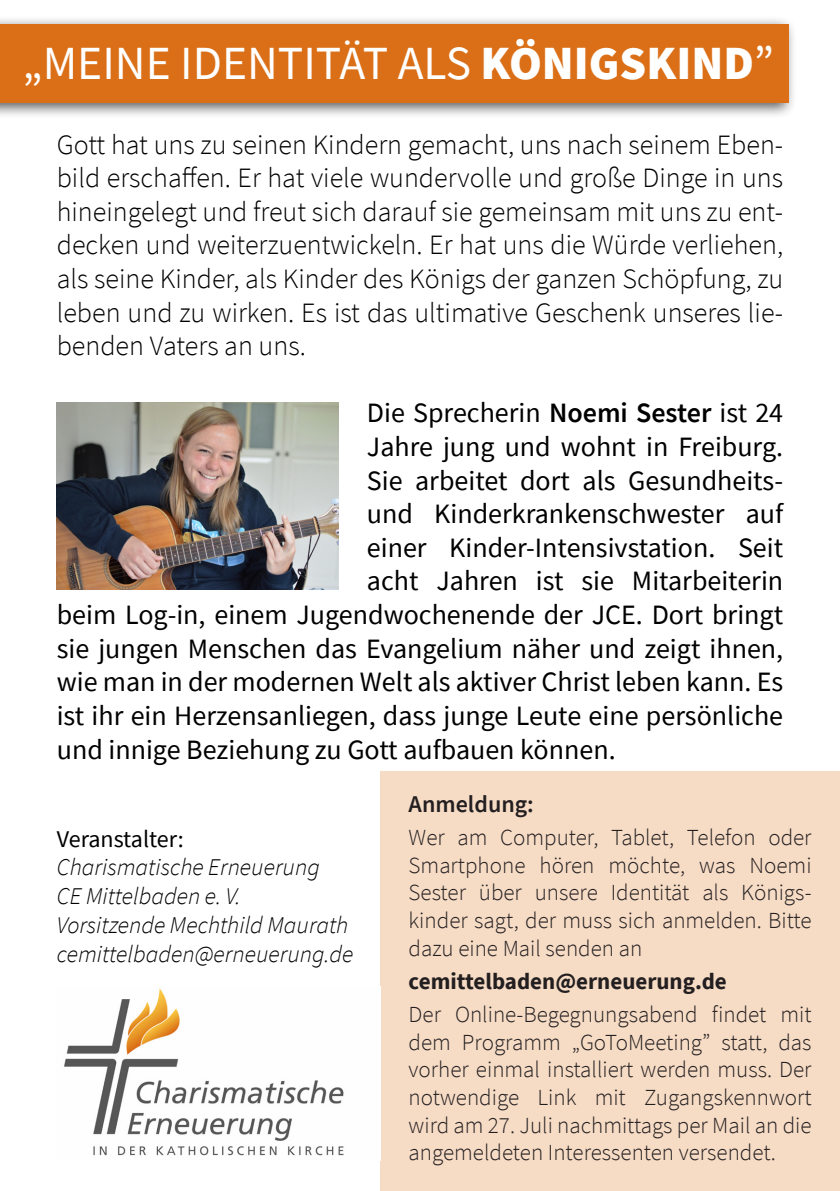
<style>
.page{position:relative;width:840px;height:1191px;background:#fff}
.page>*{position:absolute;margin:0;border:0;box-sizing:border-box;transform-origin:0 0}
.t1{font:47.6px "Source Sans Pro";color:#fff}
.t2{font:28px "Source Sans Pro";color:#000}
.t3{font:300 28px/33.6px "Source Sans Pro";color:#000;text-align:justify}
.t4{font:italic 300 24px "Source Sans Pro";color:#000}
.t5{font:24px "Source Sans Pro";color:#000}
.t6{font:600 24px "Source Sans Pro";color:#231f20}
.t7{font:300 23px/27.6px "Source Sans Pro";color:#231f20;text-align:justify}
.t8{font:700 23px "Source Sans Pro";color:#231f20}
.s1{font-weight:900}
.s2{font-weight:600}
</style>
<div class="page">
<div style="left:0;top:16px;width:796px;height:103px;background:#231f20;opacity:.75"></div>
<div style="left:0;top:24px;width:788px;height:78px;background:#db6f17"></div>
<div style="left:380px;top:771px;width:459px;height:420px;background:#f6dbc5"></div>
<img style="left:64px;top:988px;width:280px;height:168px">
<img style="left:57px;top:403px;width:281px;height:187px">
<p class="t1" style="left:22px;top:33px;width:752px">„MEINE IDENTITÄT ALS <span class="s1">KÖNIGSKIND</span>”</p>
<p class="t3" style="left:57px;top:127px;width:727px">Gott hat uns zu seinen Kindern gemacht, uns nach seinem Eben&shy;bild erschaffen. Er hat viele wundervolle und große Dinge in uns hineingelegt und freut sich darauf sie gemeinsam mit uns zu ent&shy;decken und weiterzuentwickeln. Er hat uns die Würde verliehen, als seine Kinder, als Kinder des Königs der ganzen Schöpfung, zu leben und zu wirken. Es ist das ultimative Geschenk unseres lie&shy;benden Vaters an uns.</p>
<p class="t2" style="left:366px;top:395px;width:417px">Die Sprecherin <span class="s2">Noemi Sester</span> ist 24</p>
<p class="t2" style="left:366px;top:429px;width:417px">Jahre jung und wohnt in Freiburg.</p>
<p class="t2" style="left:366px;top:462px;width:417px">Sie arbeitet dort als Gesundheits-</p>
<p class="t2" style="left:366px;top:496px;width:417px">und Kinderkrankenschwester auf</p>
<p class="t2" style="left:366px;top:530px;width:417px">einer Kinder-Intensivstation. Seit</p>
<p class="t2" style="left:366px;top:563px;width:417px">acht Jahren ist sie Mitarbeiterin</p>
<p class="t2" style="left:57px;top:597px;width:727px">beim Log-in, einem Jugendwochenende der JCE. Dort bringt</p>
<p class="t2" style="left:57px;top:630px;width:727px">sie jungen Menschen das Evangelium näher und zeigt ihnen,</p>
<p class="t2" style="left:57px;top:664px;width:727px">wie man in der modernen Welt als aktiver Christ leben kann. Es</p>
<p class="t2" style="left:57px;top:698px;width:727px">ist ihr ein Herzensanliegen, dass junge Leute eine persönliche</p>
<p class="t2" style="left:57px;top:731px;width:560px">und innige Beziehung zu Gott aufbauen können.</p>
<p class="t5" style="left:57px;top:823px;width:128px">Veranstalter:</p>
<p class="t4" style="left:57px;top:852px;width:264px">Charismatische Erneuerung</p>
<p class="t4" style="left:57px;top:881px;width:185px">CE Mittelbaden e. V.</p>
<p class="t4" style="left:57px;top:910px;width:293px">Vorsitzende Mechthild Maurath</p>
<p class="t4" style="left:57px;top:939px;width:298px">cemittelbaden@erneuerung.de</p>
<p class="t6" style="left:408px;top:788px;width:127px">Anmeldung:</p>
<p class="t7" style="left:408px;top:823px;width:404px">Wer am Computer, Tablet, Telefon oder Smartphone hören möchte, was Noemi Sester über unsere Identität als Königs&shy;kinder sagt, der muss sich anmelden. Bitte dazu eine Mail senden an</p>
<p class="t8" style="left:408px;top:965px;width:319px">cemittelbaden@erneuerung.de</p>
<p class="t7" style="left:408px;top:1000px;width:404px">Der Online-Begegnungsabend findet mit dem Programm „GoToMeeting” statt, das vorher einmal installiert werden muss. Der notwendige Link mit Zugangskennwort wird am 27. Juli nachmittags per Mail an die angemeldeten Interessenten versendet.</p>
</div>
